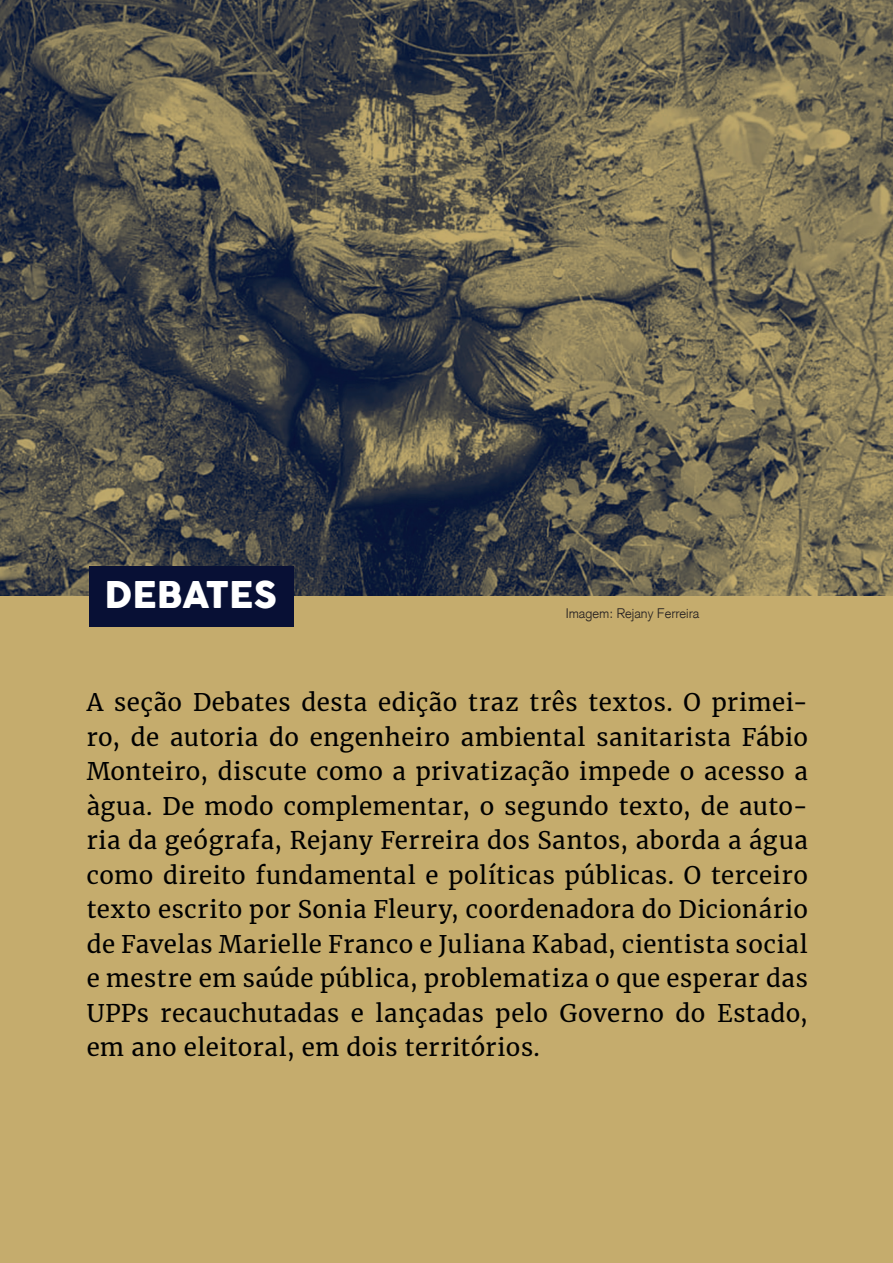
<style>
.page{position:relative;width:893px;height:1263px;background:#c5ac6d}
.page>*{position:absolute;margin:0;border:0;box-sizing:border-box;transform-origin:0 0}
.t1{font:36px "COCOGOOSE";color:#fff}
.t2{font:24px/34.5px "Merriweather";letter-spacing:.02em;color:#000;text-align:justify}
.t3{font:300 13.5px "Akzidenz Grotesk";color:#231f20}
</style>
<div class="page">
<img style="left:0;top:0;width:893px;height:596px">
<div style="left:90px;top:566px;width:204px;height:61px;background:#081035"></div>
<h1 class="t1" style="left:105px;top:568px;width:174px">DEBATES</h1>
<p class="t3" style="left:566px;top:605px;width:135px">Imagem: Rejany Ferreira</p>
<p class="t2" style="left:87px;top:685px;width:723px">A seção Debates desta edição traz três textos. O primei&shy;ro, de autoria do engenheiro ambiental sanitarista Fábio Monteiro, discute como a privatização impede o acesso a àgua. De modo complementar, o segundo texto, de auto&shy;ria da geógrafa, Rejany Ferreira dos Santos, aborda a água como direito fundamental e políticas públicas. O terceiro texto escrito por Sonia Fleury, coordenadora do Dicionário de Favelas Marielle Franco e Juliana Kabad, cientista social e mestre em saúde pública, problematiza o que esperar das UPPs recauchutadas e lançadas pelo Governo do Estado, em ano eleitoral, em dois territórios.</p>
</div>
